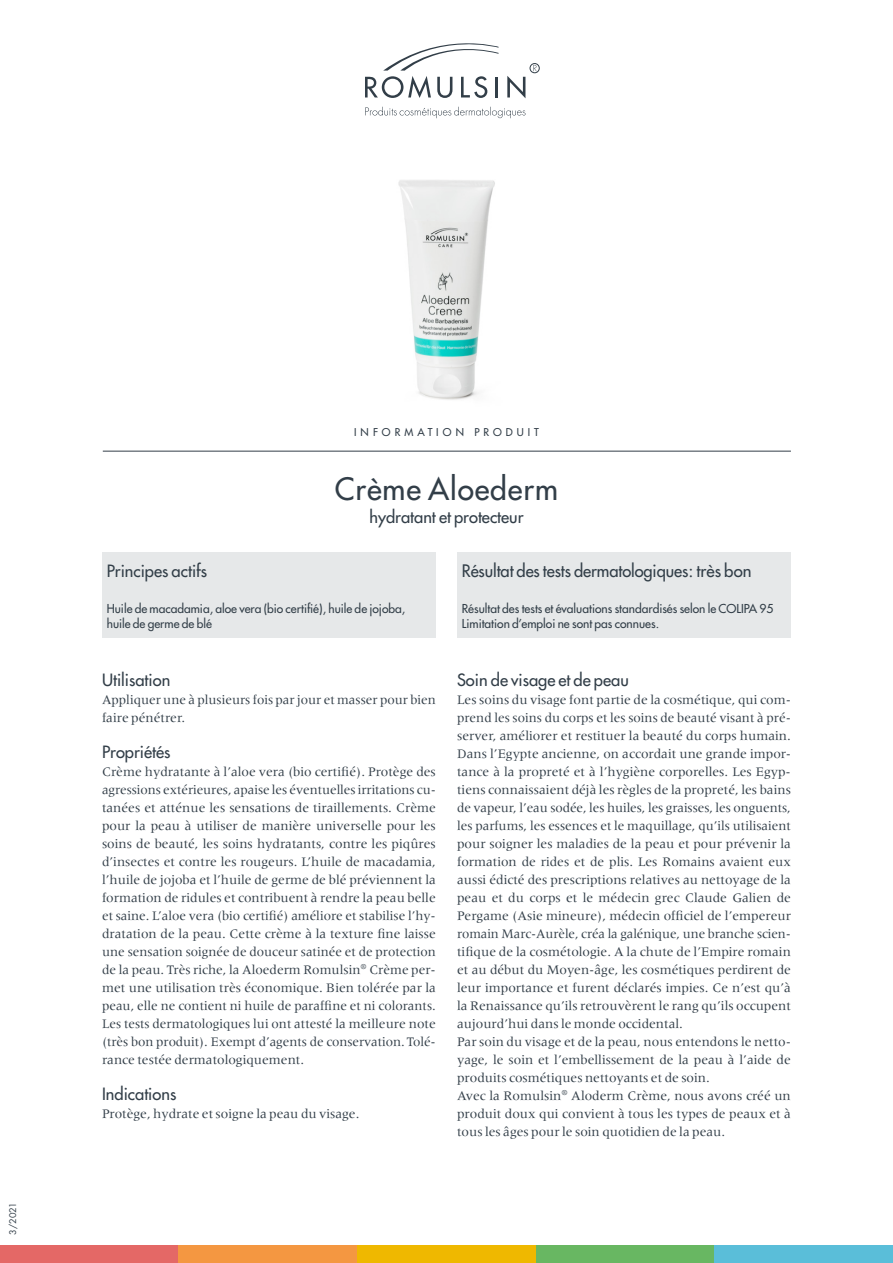
<style>
.page{position:relative;width:893px;height:1263px;background:#fff}
.page>*{position:absolute;margin:0;border:0;box-sizing:border-box;transform-origin:0 0}
.t1{font:30px "Futura";letter-spacing:.03em;color:#323e48}
.t2{font:16.8px "Futura";letter-spacing:-.005em;color:#323e48}
.t3{font:16.5px "Futura";color:#323e48}
.t4{font:13.5px/18px "Meridien";color:#323e48}
.t5{font:12px/15px "Futura";color:#323e48}
.t6{font:10.5px "Futura";letter-spacing:.39em;color:#323e48}
.t7{font:9px "Futura";color:#323e48}
.s1{font-size:17.25px}
</style>
<div class="page">
<div style="left:457px;top:553px;width:334px;height:85px;background:#e6e8e9"></div>
<div style="left:102px;top:553px;width:334px;height:85px;background:#e6e8e9"></div>
<hr style="left:103px;top:451px;width:688px;height:1px;background:#323e48">
<div style="left:0;top:1245px;width:179px;height:18px;background:#e46866"></div>
<div style="left:179px;top:1245px;width:178px;height:18px;background:#f49741"></div>
<div style="left:357px;top:1245px;width:179px;height:18px;background:#efb800"></div>
<div style="left:536px;top:1245px;width:178px;height:18px;background:#68b762"></div>
<div style="left:714px;top:1245px;width:179px;height:18px;background:#5abed9"></div>
<svg style="left:507px;top:76px;width:18px;height:22px"></svg>
<svg style="left:365px;top:43px;width:134px;height:55px"></svg>
<div style="left:530px;top:63px;width:9px;height:10px;border:1px solid #323e48;border-radius:50%"></div>
<svg style="left:533px;top:65px;width:4px;height:6px"></svg>
<svg style="left:365px;top:107px;width:160px;height:11px"></svg>
<img style="left:398px;top:180px;width:97px;height:220px">
<p class="t7" style="left:7px;top:1235px;width:34px;rotate:-90deg">3/2021</p>
<p class="t6" style="left:354px;top:425px;width:186px">INFORMATION PRODUIT</p>
<h1 class="t1" style="left:335px;top:469px;width:225px">Crème Aloederm</h1>
<p class="t3" style="left:369px;top:507px;width:156px">hydratant et protecteur</p>
<p class="t3" style="left:107px;top:561px;width:102px">Principes actifs</p>
<p class="t2" style="left:462px;top:560px;width:291px">Résultat des tests dermatologiques<span class="s1">:</span> très bon</p>
<p class="t5" style="left:107px;top:601px;width:300px">Huile de macadamia, aloe vera (bio certifié), huile de jojoba, huile de germe de blé</p>
<p class="t5" style="left:462px;top:601px;width:313px">Résultat des tests et évaluations standardisés selon le COLIPA 95<br>Limitation d’emploi ne sont pas connues.</p>
<p class="t3" style="left:102px;top:669px;width:70px">Utilisation</p>
<p class="t4" style="left:102px;top:690px;width:335px">Appliquer une à plusieurs fois par jour et masser pour bien faire pénétrer.</p>
<p class="t3" style="left:102px;top:741px;width:70px">Propriétés</p>
<p class="t4" style="left:102px;top:762px;width:335px">Crème hydratante à l’aloe vera (bio certifié). Protège des agressions extérieures, apaise les éventuelles irritations cu&shy;tanées et atténue les sensations de tiraillements. Crème pour la peau à utiliser de manière universelle pour les soins de beauté, les soins hydratants, contre les piqûres d’insectes et contre les rougeurs. L’huile de macadamia, l’huile de jojoba et l’huile de germe de blé préviennent la formation de ridules et contribuent à rendre la peau belle et saine. L’aloe vera (bio certifié) améliore et stabilise l’hy&shy;dratation de la peau. Cette crème à la texture fine laisse une sensation soignée de douceur satinée et de protection de la peau. Très riche, la Aloederm Romulsin<sup>®</sup> Crème per&shy;met une utilisation très économique. Bien tolérée par la peau, elle ne contient ni huile de paraffine et ni colorants.<br>Les tests dermatologiques lui ont attesté la meilleure note (très bon produit). Exempt d’agents de conservation. Tolé-- rance testée dermatologiquement.</p>
<p class="t3" style="left:102px;top:1083px;width:76px">Indications</p>
<p class="t4" style="left:102px;top:1104px;width:259px">Protège, hydrate et soigne la peau du visage.</p>
<p class="t3" style="left:457px;top:669px;width:173px">Soin de visage et de peau</p>
<p class="t4" style="left:457px;top:690px;width:335px">Les soins du visage font partie de la cosmétique, qui com&shy;prend les soins du corps et les soins de beauté visant à pré&shy;server, améliorer et restituer la beauté du corps humain.<br>Dans l’Egypte ancienne, on accordait une grande impor&shy;tance à la propreté et à l’hygiène corporelles. Les Egyp&shy;tiens connaissaient déjà les règles de la propreté, les bains de vapeur, l’eau sodée, les huiles, les graisses, les onguents, les parfums, les essences et le maquillage, qu’ils utilisaient pour soigner les maladies de la peau et pour prévenir la formation de rides et de plis. Les Romains avaient eux aussi édicté des prescriptions relatives au nettoyage de la peau et du corps et le médecin grec Claude Galien de Pergame (Asie mineure), médecin officiel de l’empereur romain Marc-Aurèle, créa la galénique, une branche scien-- tifique de la cosmétologie. A la chute de l’Empire romain et au début du Moyen-âge, les cosmétiques perdirent de leur importance et furent déclarés impies. Ce n’est qu’à la Renaissance qu’ils retrouvèrent le rang qu’ils occupent aujourd’hui dans le monde occidental.<br>Par soin du visage et de la peau, nous entendons le netto&shy;yage, le soin et l’embellissement de la peau à l’aide de produits cosmétiques nettoyants et de soin.<br>Avec la Romulsin<sup>®</sup> Aloderm Crème, nous avons créé un produit doux qui convient à tous les types de peaux et à tous les âges pour le soin quotidien de la peau.</p>
</div>
